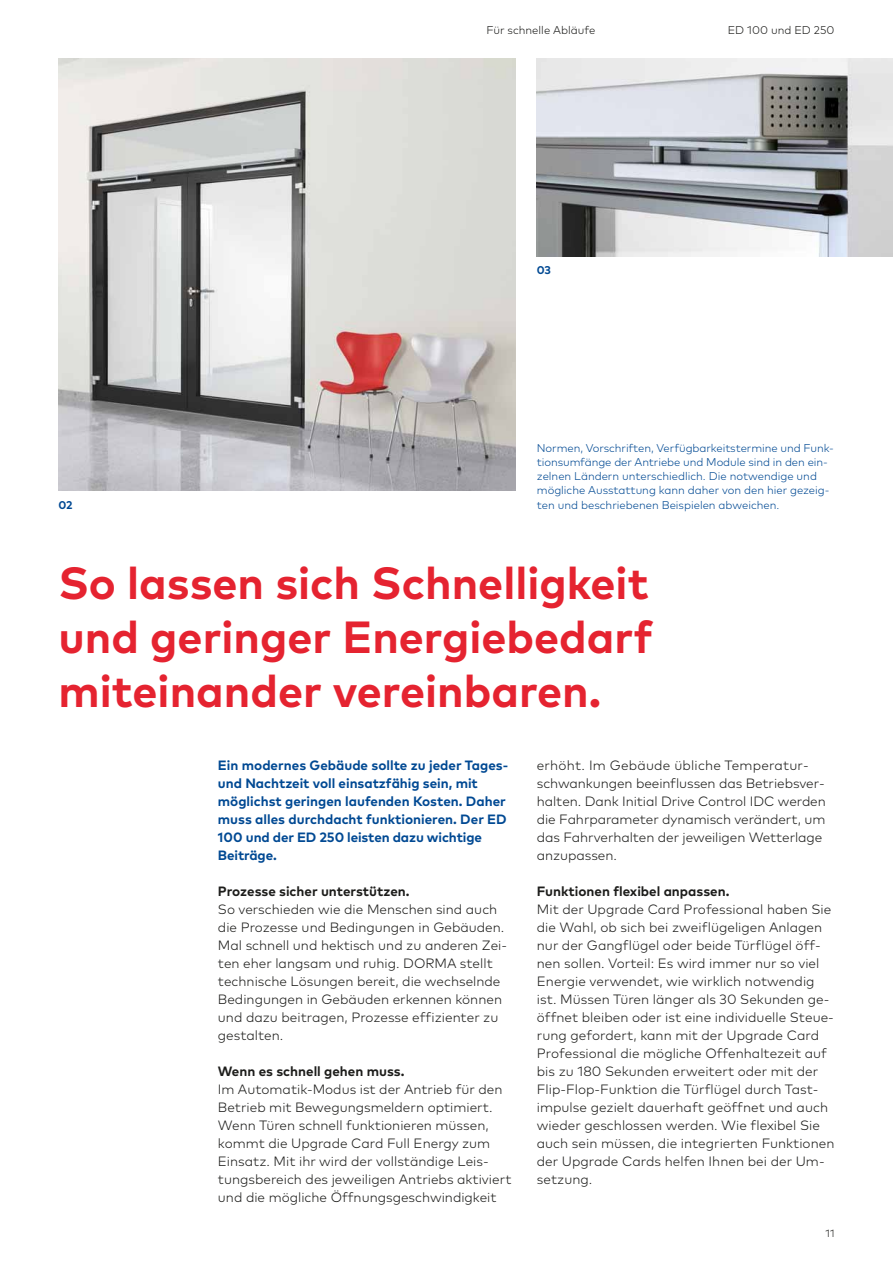
<style>
.page{position:relative;width:893px;height:1263px;background:#fff}
.page>*{position:absolute;margin:0;border:0;box-sizing:border-box;transform-origin:0 0}
.t1{font:700 45px/54px "Mark Pro";color:#e52330;text-align:justify}
.t2{font:300 13.5px/18px "Mark Pro";color:#1d1d1b}
.t3{font:700 13.5px/18px "Mark Pro";color:#004993}
.t4{font:700 13.5px "Mark Pro";color:#1d1d1b}
.t5{font:300 11.25px/14.2px "Mark Pro";color:#004993}
.t6{font:300 11.25px "Mark Pro";color:#1d1d1b}
.t7{font:700 11.25px "Mark Pro";color:#004993}
.t8{font:300 10.5px "Mark Pro";color:#1d1d1b}
</style>
<div class="page">
<img style="left:537px;top:58px;width:356px;height:198px">
<img style="left:58px;top:58px;width:458px;height:432px">
<p class="t7" style="left:58px;top:500px;width:16px">02</p>
<p class="t6" style="left:486px;top:26px;width:110px">Für schnelle Abläufe</p>
<p class="t7" style="left:537px;top:266px;width:16px">03</p>
<p class="t6" style="left:728px;top:26px;width:108px">ED 100 und ED 250</p>
<p class="t5" style="left:537px;top:442px;width:299px">Normen, Vorschriften, Verfügbarkeitstermine und Funk&shy;tionsumfänge der Antriebe und Module sind in den ein&shy;zelnen Ländern unterschiedlich. Die notwendige und mögliche Ausstattung kann daher von den hier gezeig&shy;ten und beschriebenen Beispielen abweichen.</p>
<h1 class="t1" style="left:58px;top:561px;width:596px">So lassen sich Schnelligkeit und geringer Energiebedarf miteinander vereinbaren.</h1>
<p class="t3" style="left:218px;top:757px;width:292px">Ein modernes Gebäude sollte zu jeder Tages&shy;und Nachtzeit voll einsatzfähig sein, mit möglichst geringen laufenden Kosten. Daher muss alles durchdacht funktionieren. Der ED 100 und der ED 250 leis ten dazu wichtige Beiträge.</p>
<p class="t4" style="left:218px;top:886px;width:193px">Prozesse sicher unterstützen.</p>
<p class="t2" style="left:218px;top:901px;width:291px">So verschieden wie die Menschen sind auch die Prozesse und Bedingungen in Gebäuden.<br>Mal schnell und hektisch und zu anderen Zei&shy;ten eher langsam und ruhig. DORMA stellt technische Lösungen bereit, die wechselnde Bedingungen in Gebäuden erkennen können und dazu beitragen, Prozesse effizienter zu gestalten.</p>
<p class="t4" style="left:218px;top:1066px;width:188px">Wenn es schnell gehen muss.</p>
<p class="t2" style="left:218px;top:1081px;width:295px">Im Automatik-Modus ist der Antrieb für den Betrieb mit Bewegungsmeldern optimiert.<br>Wenn Türen schnell funktionie ren müssen, kommt die Upgrade Card Full Energy zum Einsatz. Mit ihr wird der vollständige Leis&shy;tungsbereich des jeweiligen Antriebs aktiviert und die mögliche Öffnungsgeschwindigkeit</p>
<p class="t2" style="left:537px;top:757px;width:291px">erhöht. Im Gebäude übliche Tempe ratur&shy;schwankungen beeinflussen das Betriebsver&shy;halten. Dank Initial Drive Control IDC werden die Fahrparameter dynamisch verändert, um das Fahrverhalten der jeweiligen Wetterlage an zupassen.</p>
<p class="t4" style="left:537px;top:886px;width:194px">Funktionen flexibel anpassen.</p>
<p class="t2" style="left:537px;top:901px;width:299px">Mit der Upgrade Card Professional haben Sie die Wahl, ob sich bei zweiflügeligen An lagen nur der Gangflügel oder beide Türflügel öff&shy;nen sollen. Vorteil: Es wird immer nur so viel Energie verwendet, wie wirklich notwendig ist. Müssen Türen länger als 30 Sekunden ge&shy;öffnet bleiben oder ist eine individuelle Steue&shy;rung gefordert, kann mit der Upgrade Card Professional die mögliche Offen haltezeit auf bis zu 180 Sekunden erweitert oder mit der Flip-Flop-Funktion die Türflügel durch Tast&shy;impulse gezielt dauerhaft geöffnet und auch wieder geschlossen wer den. Wie flexibel Sie auch sein müssen, die integrierten Funk tionen der Upgrade Cards hel fen Ihnen bei der Um&shy;setzung.</p>
<p class="t8" style="left:825px;top:1229px;width:10px">11</p>
</div>
